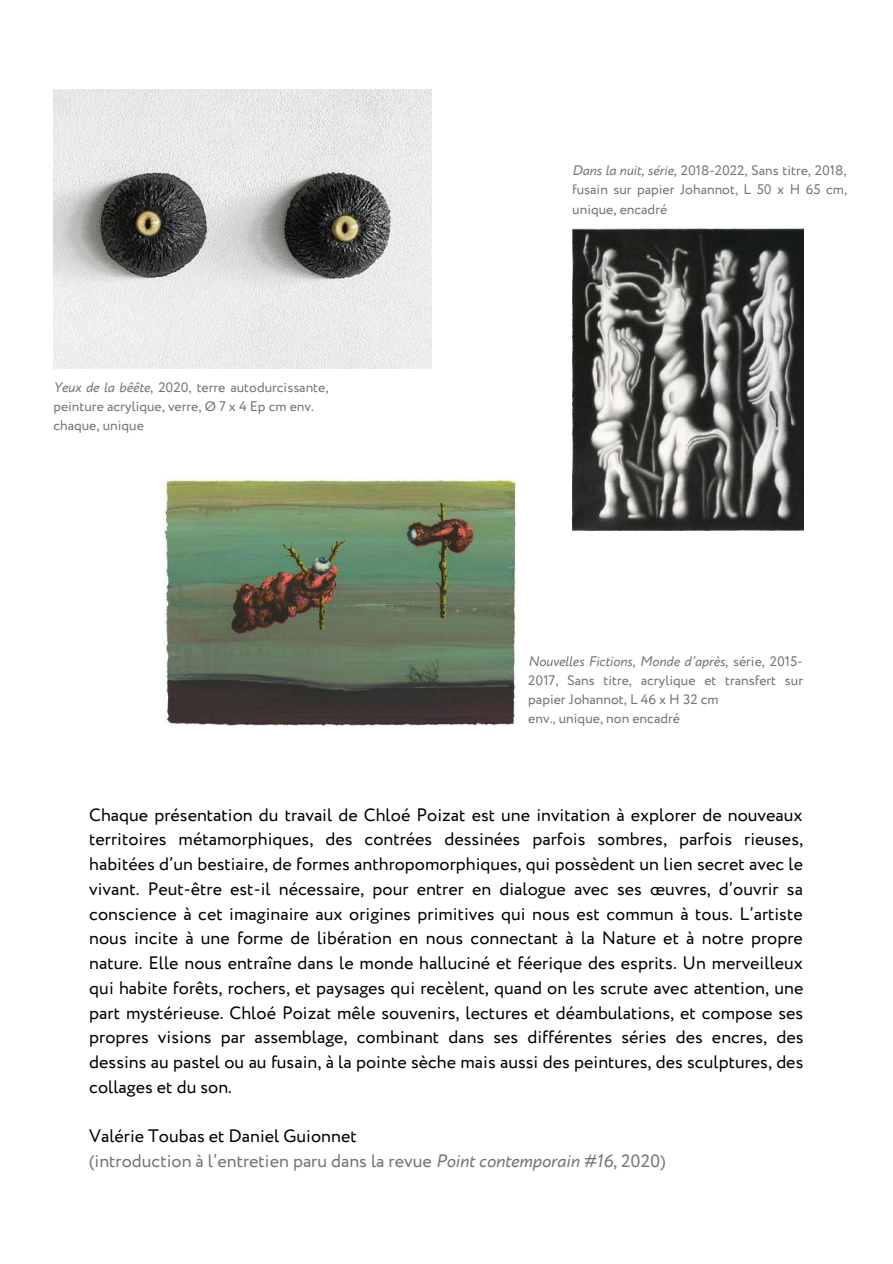
<style>
.page{position:relative;width:893px;height:1264px;background:#fff}
.page>*{position:absolute;margin:0;border:0;box-sizing:border-box;transform-origin:0 0}
.t1{font:18px/24.8px "Circe";color:#000;text-align:justify}
.t2{font:18px/24.8px "Circe";color:#737373}
.t3{font:13.8px/19px "Circe";color:#737373}
.s1{font-style:italic}
.s2{color:#000}
</style>
<div class="page">
<img style="left:53px;top:89px;width:378px;height:279px">
<img style="left:164px;top:479px;width:353px;height:247px">
<img style="left:572px;top:228px;width:231px;height:303px">
<p class="t3" style="left:53px;top:378px;width:276px"><span class="s1">Yeux de la bêête</span>, 2020, terre autodurcissante, peinture acrylique, verre, Ø 7 x 4 Ep cm env. chaque, unique</p>
<p class="t3" style="left:572px;top:162px;width:276px;text-align:justify"><span class="s1">Dans la nuit, série</span>, 2018-2022, Sans titre, 2018, fusain sur papier Johannot, L 50 x H 65 cm, unique, encadré</p>
<p class="t3" style="left:528px;top:652px;width:276px"><span class="s1">Nouvelles Fictions, Monde d’après</span>, série, 2015- 2017, Sans titre, acrylique et transfert sur papier Johannot, L 46 x H 32 cm<br>env., unique, non encadré</p>
<p class="t1" style="left:89px;top:803px;width:715px">Chaque présentation du travail de Chloé Poizat est une invitation à explorer de nouveaux territoires métamorphiques, des contrées dessinées parfois sombres, parfois rieuses, habitées d’un bestiaire, de formes anthropomorphiques, qui possèdent un lien secret avec le vivant. Peut-être est-il nécessaire, pour entrer en dialogue avec ses œuvres, d’ouvrir sa conscience à cet imaginaire aux origines primitives qui nous est commun à tous. L’artiste nous incite à une forme de libération en nous connectant à la Nature et à notre propre nature. Elle nous entraîne dans le monde halluciné et féerique des esprits. Un merveilleux qui habite forêts, rochers, et paysages qui recèlent, quand on les scrute avec attention, une part mystérieuse. Chloé Poizat mêle souvenirs, lectures et déambulations, et compose ses propres visions par assemblage, combinant dans ses différentes séries des encres, des dessins au pastel ou au fusain, à la pointe sèche mais aussi des peintures, des sculptures, des collages et du son.</p>
<p class="t2" style="left:89px;top:1124px;width:578px"><span class="s2">Valérie Toubas et Daniel Guionnet<br></span>(introduction à l’entretien paru dans la revue <span class="s1">Point contemporain #16</span>, 2020)</p>
</div>
